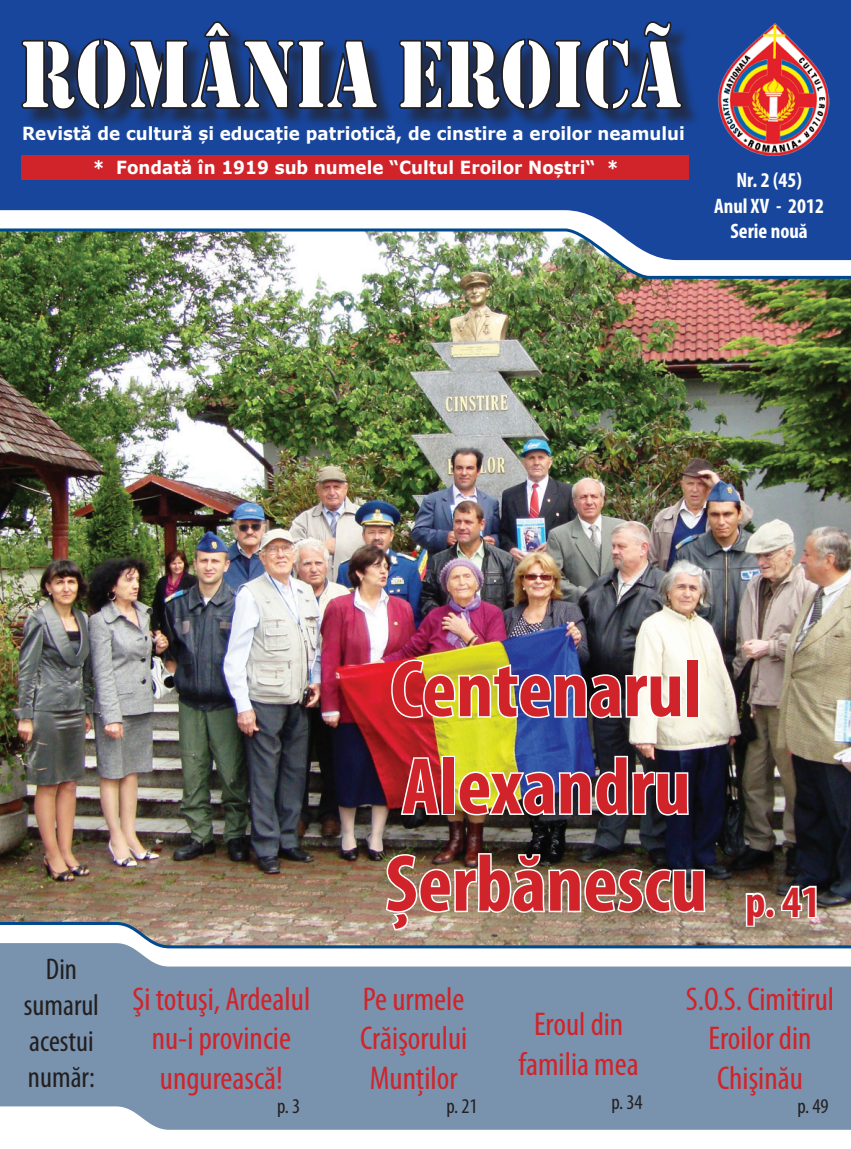
<style>
.page{position:relative;width:851px;height:1149px;background:#fff}
.page>*{position:absolute;margin:0;border:0;box-sizing:border-box;transform-origin:0 0}
.t1{font:700 condensed 81px/97.2px "Myriad Pro";color:#d1232a}
.t2{font:700 condensed 45px "Myriad Pro";color:#d1232a}
.t3{font:condensed 33px/39.6px "Myriad Pro";color:#d1232a;text-align:center}
.t4{font:condensed 30px/36px "Myriad Pro";color:#231f20;text-align:center}
.t5{font:700 condensed 21px/25.2px "Myriad Pro";color:#fff;text-align:center}
.t6{font:condensed 21px "Myriad Pro";color:#231f20}
.t7{font:700 18px/33.2px "Verdana";color:#fff;text-align:center;scale:.93 1}
</style>
<div class="page">
<svg style="left:0;top:949px;width:850px;height:156px;background:#859db5"></svg>
<svg style="left:0;top:1105px;width:850px;height:25px"></svg>
<svg style="left:0;top:0;width:850px;height:227px;background:#335aa7"></svg>
<div style="left:21px;top:155px;width:667px;height:24px;background:#d1232a"></div>
<div style="left:24px;top:24px;width:676px;height:104px;background:#231f20;opacity:.65"></div>
<svg style="left:20px;top:20px;width:663px;height:91px"></svg>
<img style="left:717px;top:21px;width:112px;height:136px">
<img style="left:0;top:227px;width:850px;height:722px">
<img style="left:389px;top:657px;width:294px;height:62px">
<div style="left:686px;top:658px;width:13px;height:59px;border:3px solid #fff"></div>
<svg style="left:399px;top:755px;width:42px;height:61px"></svg>
<div style="left:441px;top:755px;width:14px;height:59px;border:3px solid #fff"></div>
<img style="left:456px;top:754px;width:234px;height:62px">
<img style="left:383px;top:842px;width:323px;height:90px">
<svg style="left:744px;top:890px;width:23px;height:37px"></svg>
<div style="left:765px;top:907px;width:9px;height:11px;border:3px solid #fff;border-radius:50%"></div>
<svg style="left:779px;top:884px;width:39px;height:35px"></svg>
<p class="t7" style="left:22px;top:117px;width:713px">Revistă de cultură și educație patriotică, de cinstire a eroilor neamului * Fondată în 1919 sub numele “Cultul Eroilor Noștri“ *</p>
<p class="t5" style="left:714px;top:167px;width:111px">Nr. 2 (45)<br>Anul XV - 2012<br>Serie nouă</p>
<p class="t1" style="left:385px;top:638px;width:323px">Centenarul<br>Alexandru<br>Şerbănescu</p>
<p class="t2" style="left:425px;top:831px;width:69px">p.48</p>
<p class="t2" style="left:745px;top:873px;width:77px">p. 41</p>
<p class="t4" style="left:24px;top:950px;width:77px">Din sumarul acestui număr:</p>
<p class="t3" style="left:132px;top:978px;width:179px">Şi totuşi, Ardealul nu-i provincie ungurească!</p>
<p class="t6" style="left:277px;top:1092px;width:25px">p. 3</p>
<p class="t3" style="left:360px;top:978px;width:109px;text-align:justify">Pe urmele Crăişorului Munţilor</p>
<p class="t6" style="left:446px;top:1092px;width:33px">p. 21</p>
<p class="t3" style="left:518px;top:1003px;width:122px">Eroul din familia mea</p>
<p class="t6" style="left:611px;top:1089px;width:33px">p. 34</p>
<p class="t3" style="left:685px;top:978px;width:150px">S.O.S. Cimitirul<br>Eroilor din<br>Chişinău</p>
<p class="t6" style="left:797px;top:1092px;width:33px">p. 49</p>
</div>
